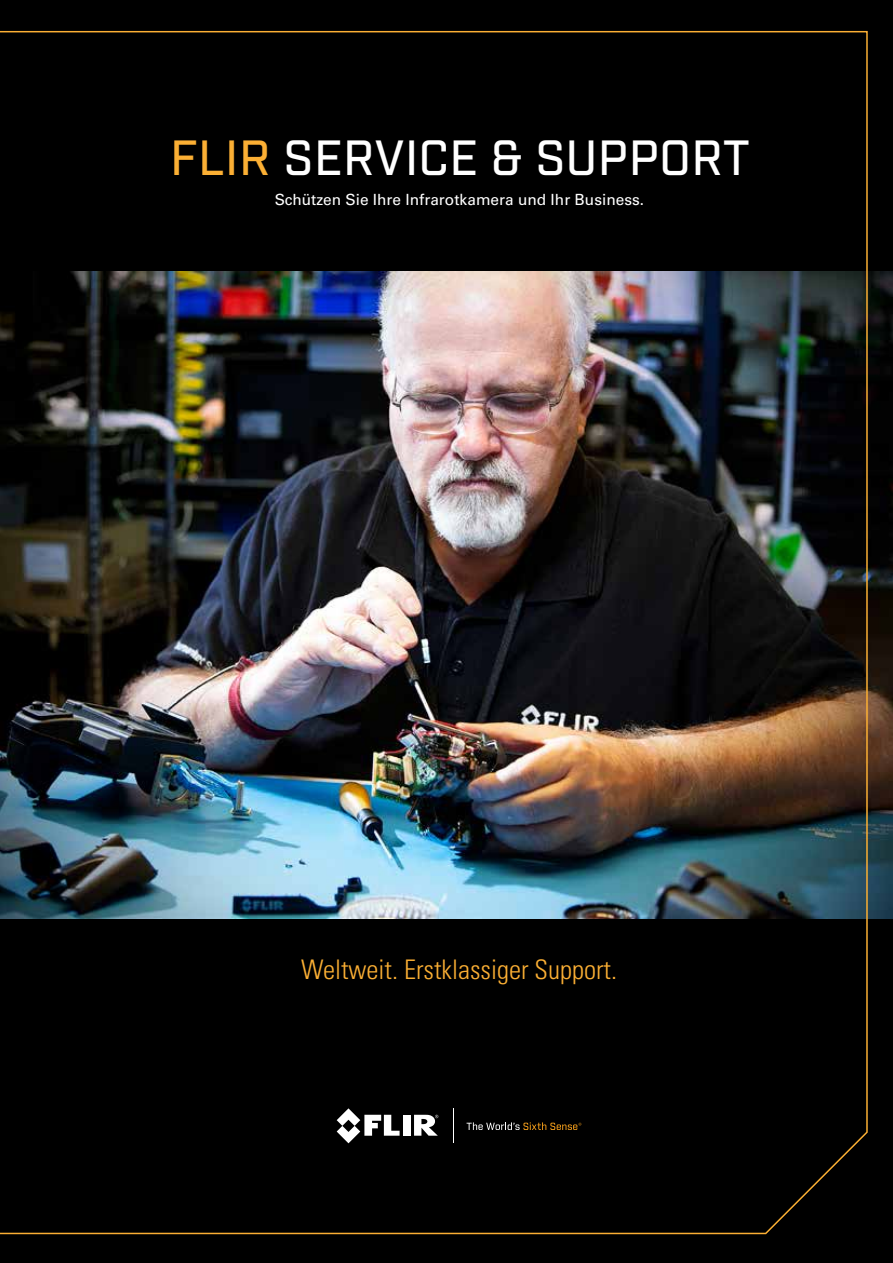
<style>
.page{position:relative;width:893px;height:1263px;background:#000}
.page>*{position:absolute;margin:0;border:0;box-sizing:border-box;transform-origin:0 0}
.t1{font:500 48px "Industry";letter-spacing:.01em;color:#fff}
.t2{font:27px "Univers LTCYR 47 Light Cond";color:#fbaf34}
.t3{font:15.45px "Univers LTCYR 55 Roman";color:#fff}
.s1{color:#fbaf34}
</style>
<div class="page">
<img style="left:868px;top:271px;width:25px;height:648px">
<img style="left:0;top:30px;width:868px;height:1205px">
<h1 class="t1" style="left:170px;top:129px;width:581px"><span class="s1">FLIR</span> SERVICE &amp; SUPPORT</h1>
<p class="t3" style="left:275px;top:189px;width:371px">Schützen Sie Ihre Infrarotkamera und Ihr Business.</p>
<h2 class="t2" style="left:301px;top:951px;width:317px">Weltweit. Erstklassiger Support.</h2>
</div>
